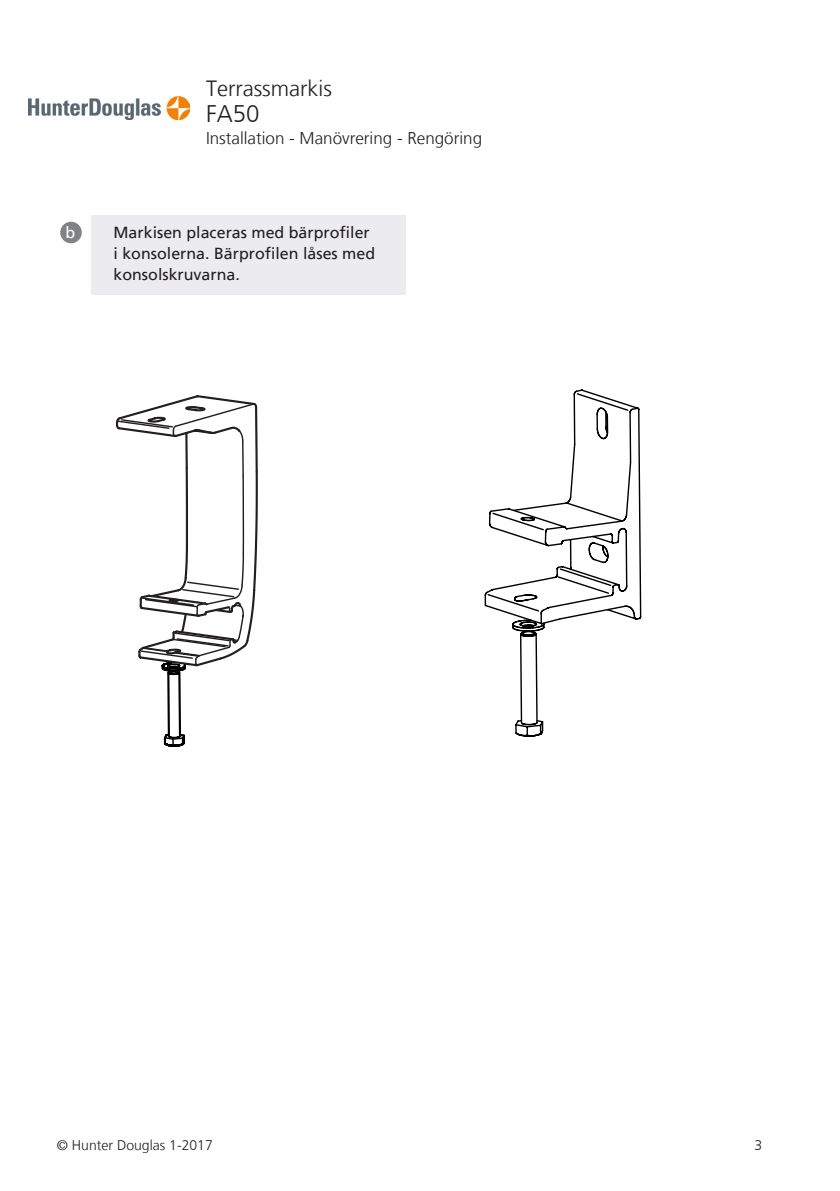
<style>
.page{position:relative;width:840px;height:1191px;background:#fff}
.page>*{position:absolute;margin:0;border:0;box-sizing:border-box;transform-origin:0 0}
.t1{font:300 24px "Frutiger LT";color:#231f20}
.t2{font:300 22px "Frutiger LT";color:#231f20}
.t3{font:300 17px "Frutiger LT";color:#231f20}
.Styckeformat_text{font:16px/21px "Frutiger LT";color:#231f20}
.t4{font:16px "Frutiger LT";color:#fff}
.t5{font:300 14px "Frutiger LT";color:#231f20}
</style>
<div class="page">
<img style="left:28px;top:97px;width:161px;height:23px">
<div style="left:91px;top:215px;width:314px;height:79px;background:#ececee"></div>
<div style="left:60px;top:222px;width:22px;height:21px;background:#808285;border-radius:50%"></div>
<svg style="left:116px;top:395px;width:142px;height:351px"></svg>
<svg style="left:484px;top:389px;width:157px;height:347px"></svg>
<p class="t4" style="left:65px;top:223px;width:11px">b</p>
<h2 class="t2" style="left:206px;top:76px;width:127px">Terrassmarkis</h2>
<h1 class="t1" style="left:206px;top:100px;width:55px">FA50</h1>
<p class="t3" style="left:206px;top:128px;width:277px">Installation - Manövrering - Rengöring</p>
<p class="Styckeformat_text" style="left:113px;top:222px;width:263px">Markisen placeras med bärprofiler i konsolerna. Bärprofilen låses med konsolskruvarna.</p>
<p class="t5" style="left:57px;top:1137px;width:157px">© Hunter Douglas 1-2017</p>
<p class="t5" style="left:754px;top:1137px;width:9px">3</p>
</div>
